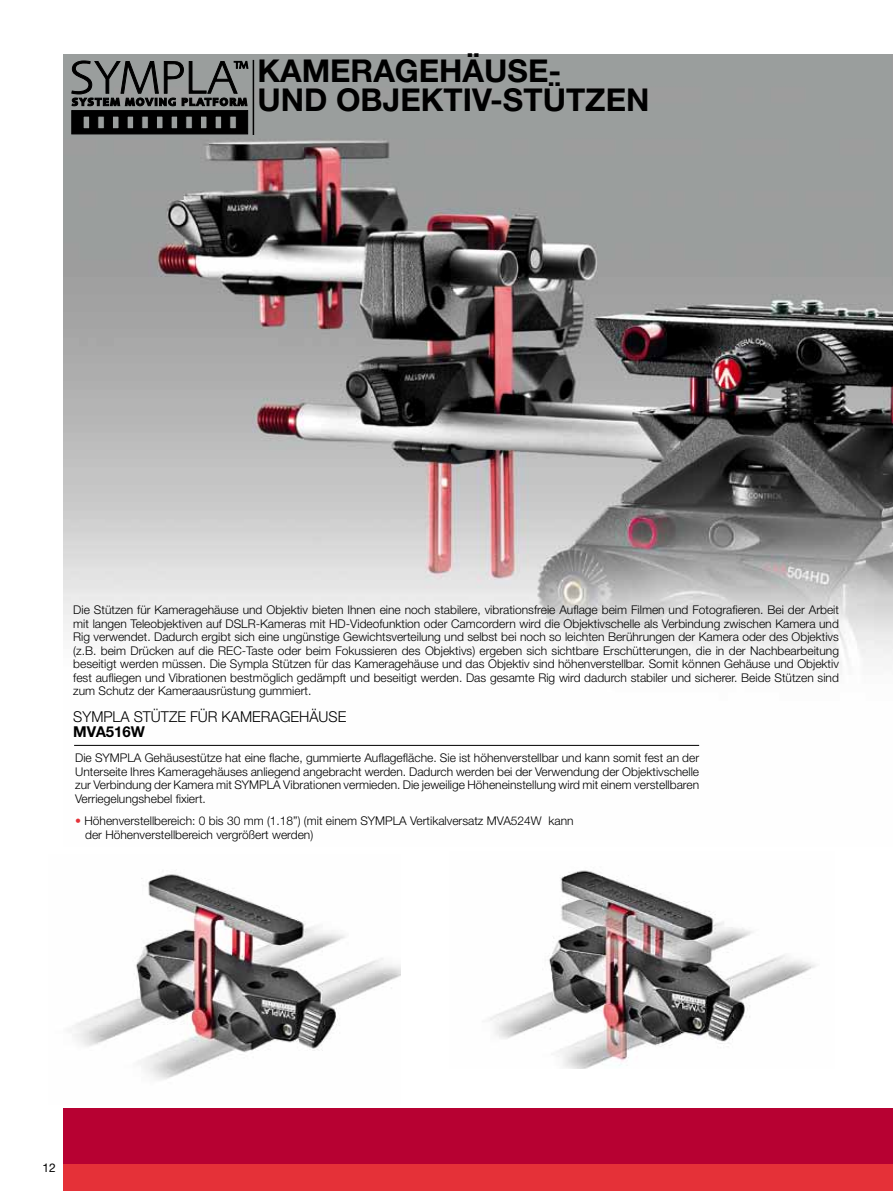
<style>
.page{position:relative;width:893px;height:1191px;background:#fff}
.page>*{position:absolute;margin:0;border:0;box-sizing:border-box;transform-origin:0 0}
.t1{font:700 31.5px/29px "Helvetica Neue LT Std";color:#000}
.t2{font:300 15px "Helvetica Neue LT Std";color:#000}
.t3{font:700 15px "Helvetica Neue LT Std";color:#000}
.t4{font:300 12px/13.5px "Helvetica Neue LT Std";color:#000;text-align:justify}
.t5{font:12px "Helvetica Neue LT Std";color:#000}
.s1{font-weight:500;color:#e53138}
</style>
<div class="page">
<div style="left:64px;top:1163px;width:829px;height:28px;background:#e53138"></div>
<div style="left:64px;top:1108px;width:829px;height:55px;background:#b70132"></div>
<img style="left:64px;top:54px;width:829px;height:692px">
<img style="left:70px;top:874px;width:331px;height:206px">
<img style="left:490px;top:870px;width:326px;height:198px">
<hr style="left:74px;top:745px;width:625px;height:1px;background:#000">
<svg style="left:71px;top:60px;width:177px;height:74px;background:#515353"></svg>
<hr style="left:253px;top:60px;width:1px;height:75px;background:#000">
<h1 class="t1" style="left:257px;top:56px;width:394px;text-indent:205px">ÄUSE-<br>UND OBJEKTIV-STÜTZEN</h1>
<h1 class="t1" style="left:257px;top:56px;width:47px">KAME</h1>
<h1 class="t1" style="left:351px;top:56px;width:46px">RAGEH</h1>
<p class="t4" style="left:73px;top:603px;width:767px">Die Stützen für Kameragehäuse und Objektiv bieten Ihnen eine noch stabilere, vibrationsfreie Auflage beim Filmen und Fotografieren. Bei der Arbeit mit langen Teleobjektiven auf DSLR-Kameras mit HD-Videofunktion oder Camcordern wird die Objektivschelle als Verbindung zwischen Kamera und Rig verwendet. Dadurch ergibt sich eine ungünstige Gewichtsverteilung und selbst bei noch so leichten Berührungen der Kamera oder des Objektivs (z.B. beim Drücken auf die REC-Taste oder beim Fokussieren des Objektivs) ergeben sich sichtbare Erschütterungen, die in der Nachbearbeitung beseitigt werden müssen. Die Sympla Stützen für das Kameragehäuse und das Objektiv sind höhenverstellbar. Somit können Gehäuse und Objektiv fest aufliegen und Vibrationen bestmöglich gedämpft und beseitigt werden. Das gesamte Rig wird dadurch stabiler und sicherer. Beide Stützen sind zum Schutz der Kameraausrüstung gummiert.</p>
<p class="t2" style="left:73px;top:707px;width:80px">SYMPLA Stütze</p>
<p class="t2" style="left:190px;top:707px;width:10px">für</p>
<p class="t2" style="left:222px;top:707px;width:21px">Kamerageh</p>
<p class="t2" style="left:309px;top:707px;width:19px">äuse</p>
<p class="t3" style="left:73px;top:722px;width:73px">MVA516W</p>
<p class="t4" style="left:75px;top:751px;width:625px">Die SYMPLA Gehäusestütze hat eine flache, gummierte Auflagefläche. Sie ist höhenverstellbar und kann somit fest an der Unterseite Ihres Kameragehäuses anliegend angebracht werden. Dadurch werden bei der Verwendung der Objektivschelle zur Verbindung der Kamera mit SYMPLA Vibrationen vermieden. Die jeweilige Höheneinstellung wird mit einem verstellbaren Verriegelungshebel fixiert.</p>
<p class="t4" style="left:85px;top:814px;width:490px;text-indent:-10px"><span class="s1">•</span> Höhenverstellbereich: 0 bis 30 mm (1.18”) (mit einem SYMPLA Vertikalversatz MVA524W kann der Höhenverstellbereich vergrößert werden)</p>
<p class="t5" style="left:43px;top:1160px;width:15px">12</p>
</div>
